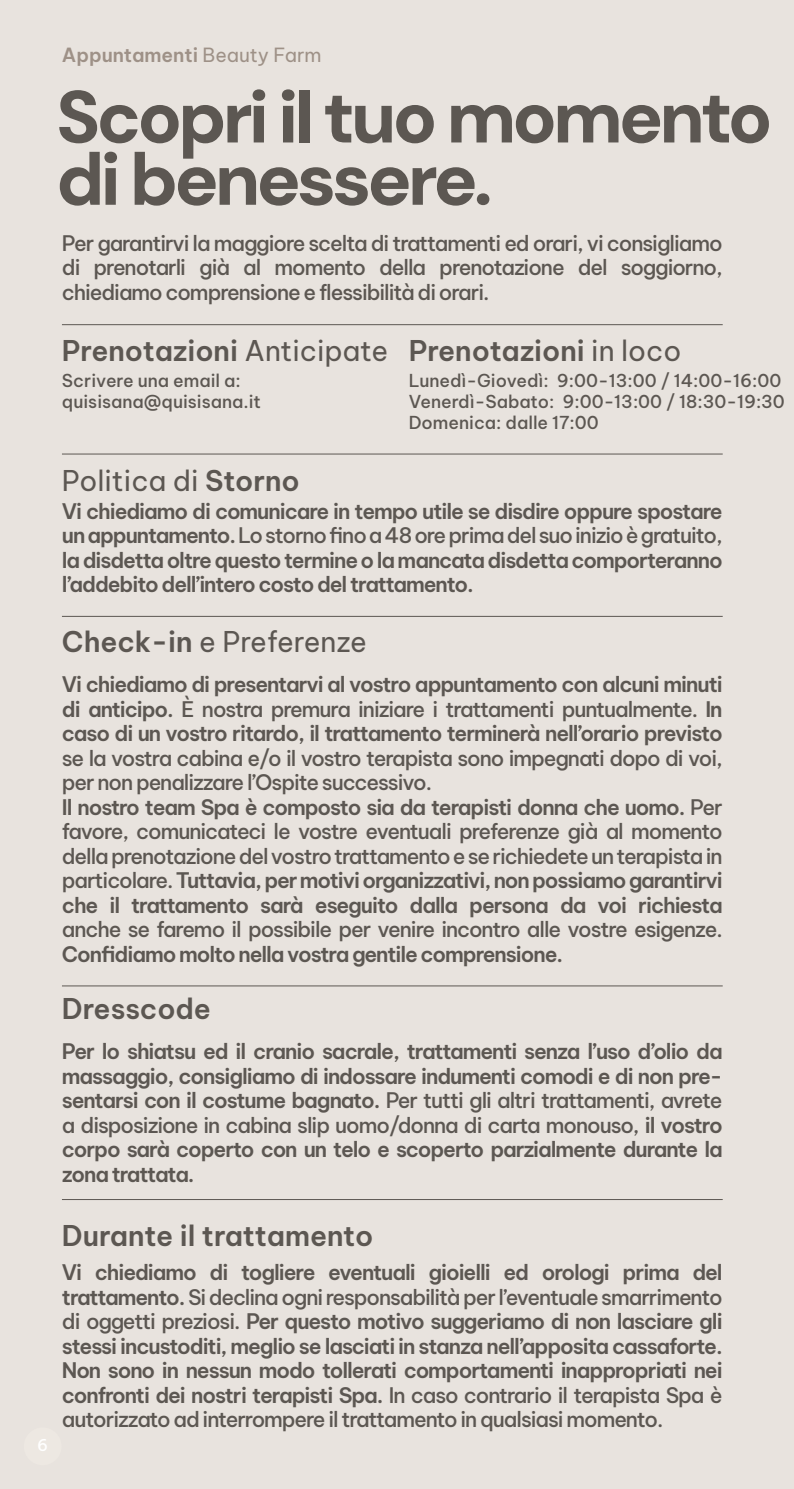
<style>
.page{position:relative;width:794px;height:1489px;background:#fff}
.page>*{position:absolute;margin:0;border:0;box-sizing:border-box;transform-origin:0 0}
.t1{font:73.5px/62.3px "DM Sans 9 pt";letter-spacing:-.055em;color:#5c5752}
.t2{font:600 28px "Be Vietnam Pro";letter-spacing:-.005em;color:#5c5752}
.t3{font:28px "Be Vietnam Pro";color:#5c5752}
.t4{font:600 21px/24.5px "Be Vietnam Pro";letter-spacing:-.055em;color:#5c5752;text-align:justify}
.t5{font:500 21px/24.5px "Be Vietnam Pro";letter-spacing:-.05em;color:#5c5752;text-align:justify}
.t6{font:600 19.25px "Be Vietnam Pro";letter-spacing:-.005em;color:#9e9187}
.t7{font:500 17.5px/21px "Be Vietnam Pro";color:#5c5752}
.t8{font:500 16.1px "Be Vietnam Pro";color:#fff}
.s1{font-weight:400}
.s2{font-weight:600}
.s3{font-weight:500}
</style>
<div class="page">
<div style="left:0;top:0;width:794px;height:1488px;background:#e8e3de"></div>
<hr style="left:62px;top:324px;width:660px;height:1px;background:#5c5752">
<hr style="left:62px;top:453px;width:660px;height:1px;background:#5c5752">
<hr style="left:62px;top:615px;width:660px;height:2px;background:#5c5752">
<hr style="left:62px;top:985px;width:660px;height:1px;background:#5c5752">
<hr style="left:62px;top:1198px;width:660px;height:1px;background:#5c5752">
<div style="left:24px;top:1427px;width:38px;height:37px;background:#ede8e2;border-radius:50%"></div>
<p class="t6" style="left:62px;top:38px;width:261px">Appuntamenti <span class="s1">Beauty Farm</span></p>
<h1 class="t1" style="left:56px;top:85px;width:718px">Scopri il tuo momento di benessere.</h1>
<p class="t5" style="left:62px;top:228px;width:662px">Per garantirvi la maggiore scelta di trattamenti ed orari, vi consigliamo di prenotarli già al momento della prenotazione del soggiorno, chiediamo comprensione e flessibilità di orari.</p>
<h2 class="t2" style="left:62px;top:327px;width:328px">Prenotazioni <span class="s1">Anticipate</span></h2>
<p class="t7" style="left:62px;top:368px;width:201px">Scrivere una email a: quisisana@quisisana.it</p>
<h2 class="t3" style="left:62px;top:457px;width:239px">Politica di <span class="s2">Storno</span></h2>
<h2 class="t2" style="left:409px;top:327px;width:274px">Prenotazioni <span class="s1">in loco</span></h2>
<p class="t7" style="left:409px;top:368px;width:377px">Lunedì-Giovedì: 9:00-13:00 / 14:00-16:00<br>Venerdì-Sabato: 9:00-13:00 / 18:30-19:30<br>Domenica: dalle 17:00</p>
<p class="t4" style="left:62px;top:496px;width:662px">Vi chiediamo di comunicare in tempo utile se disdire oppure spostare un appuntamento. <span class="s3">Lo storno fino a 48 ore prima del suo inizio è gratuito, </span>la disdetta oltre questo termine o la mancata disdetta comporteranno l’addebito dell’intero costo del trattamento.</p>
<h2 class="t3" style="left:62px;top:618px;width:307px"><span class="s2">Check-in</span> e Preferenze</h2>
<p class="t4" style="left:62px;top:669px;width:662px">Vi chiediamo di presentarvi al vostro appuntamento con alcuni minuti di anticipo. <span class="s3">È nostra premura iniziare i trattamenti puntualmente.</span> In caso di un vostro ritardo, il trattamento terminerà nell’orario previsto</p>
<p class="t5" style="left:62px;top:743px;width:662px;text-align:left">se la vostra cabina e/o il vostro terapista sono impegnati dopo di voi, per non penalizzare l’Ospite successivo.<br><span class="s2">Il nostro team Spa è composto sia da terapisti donna che uomo.</span> Per favore, comunicateci le vostre eventuali preferenze già al momento della prenotazione del vostro trattamento e se richiedete un terapista in particolare. <span class="s2">Tuttavia, per motivi organizzativi, non possiamo garantirvi che il trattamento sarà eseguito dalla persona da voi richiesta</span></p>
<p class="t5" style="left:62px;top:915px;width:662px">anche se faremo il possibile per venire incontro alle vostre esigenze.</p>
<p class="t4" style="left:62px;top:939px;width:503px">Confidiamo molto nella vostra gentile comprensione.</p>
<h2 class="t2" style="left:62px;top:985px;width:151px">Dresscode</h2>
<p class="t4" style="left:62px;top:1036px;width:662px">Per lo shiatsu ed il cranio sacrale, trattamenti senza l’uso d’olio da massaggio, consigliamo di indossare indumenti comodi e di non pre&shy;sentarsi con il costume bagnato. <span class="s3">Per tutti gli altri trattamenti, avrete a disposizione in cabina slip uomo/donna di carta monouso,</span> il vostro corpo sarà coperto con un telo e scoperto parzialmente durante la zona trattata.</p>
<p class="t8" style="left:37px;top:1431px;width:12px">6</p>
<h2 class="t2" style="left:62px;top:1211px;width:313px">Durante il trattamento</h2>
<p class="t4" style="left:62px;top:1257px;width:662px">Vi chiediamo di togliere eventuali gioielli ed orologi prima del trattamento. <span class="s3">Si declina ogni responsabilità per l’eventuale smarrimento di oggetti preziosi.</span> Per questo motivo suggeriamo di non lasciare gli stessi incustoditi, meglio se lasciati in stanza nell’apposita cassaforte.<br>Non sono in nessun modo tollerati comportamenti inappropriati nei confronti dei nostri terapisti Spa. <span class="s3">In caso contrario il terapista Spa è autorizzato ad interrompere il trattamento in qualsiasi momento.</span></p>
</div>
